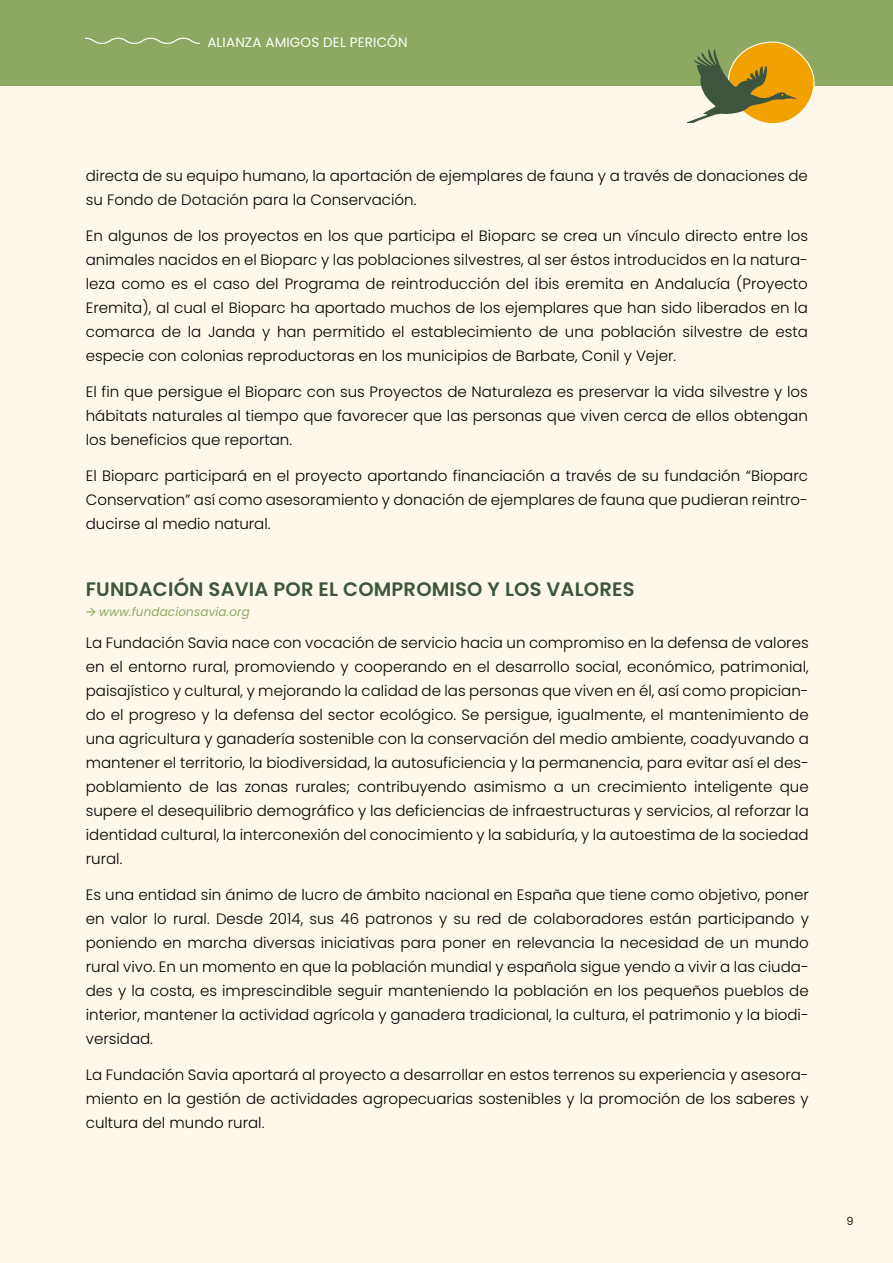
<style>
.page{position:relative;width:893px;height:1263px;background:#fdf8e9}
.page>*{position:absolute;margin:0;border:0;box-sizing:border-box;transform-origin:0 0}
.t1{font:600 19.5px "Poppins";letter-spacing:.01em;color:#3d553f}
.t2{font:300 15px/24px "Poppins";color:#010101;text-align:justify}
.t3{font:13.5px "Poppins";letter-spacing:.01em;color:#fff}
.t4{font:italic 12px "Poppins";letter-spacing:.01em;color:#8ea861}
.t5{font:11.25px "Poppins";color:#1d1d1b}
.s1{font-family:"Source Sans Pro";font-style:normal;font-size:16.5px}
</style>
<div class="page">
<div style="left:0;top:0;width:893px;height:85px;background:#8ea861"></div>
<svg style="left:687px;top:41px;width:133px;height:83px"></svg>
<svg style="left:85px;top:37px;width:116px;height:7px"></svg>
<p class="t3" style="left:207px;top:35px;width:202px">ALIANZA AMIGOS DEL PERICÓN</p>
<p class="t2" style="left:86px;top:164px;width:724px">directa de su equipo humano, la aportación de ejemplares de fauna y a través de donaciones de su Fondo de Dotación para la Conservación.</p>
<p class="t2" style="left:86px;top:224px;width:724px">En algunos de los proyectos en los que participa el Bioparc se crea un vínculo directo entre los animales nacidos en el Bioparc y las poblaciones silvestres, al ser éstos introducidos en la natura&shy;leza como es el caso del Programa de reintroducción del ibis eremita en Andalucía (Proyecto Eremita), al cual el Bioparc ha aportado muchos de los ejemplares que han sido liberados en la comarca de la Janda y han permitido el establecimiento de una población silvestre de esta especie con colonias reproductoras en los municipios de Barbate, Conil y Vejer.</p>
<p class="t2" style="left:86px;top:380px;width:724px">El fin que persigue el Bioparc con sus Proyectos de Naturaleza es preservar la vida silvestre y los hábitats naturales al tiempo que favorecer que las personas que viven cerca de ellos obtengan los beneficios que reportan.</p>
<p class="t2" style="left:86px;top:464px;width:724px">El Bioparc participará en el proyecto aportando financiación a través de su fundación “Bioparc Conservation” así como asesoramiento y donación de ejemplares de fauna que pudieran reintro&shy;ducirse al medio natural.</p>
<h1 class="t1" style="left:86px;top:578px;width:550px">FUNDACIÓN SAVIA POR EL COMPROMISO Y LOS VALORES</h1>
<p class="t4" style="left:86px;top:604px;width:166px"><span class="s1">→</span> www.fundacionsavia.org</p>
<p class="t2" style="left:86px;top:630px;width:725px">La Fundación Savia nace con vocación de servicio hacia un compromiso en la defensa de valores en el entorno rural, promoviendo y cooperando en el desarrollo social, económico, patrimonial, paisajístico y cultural, y mejorando la calidad de las personas que viven en él, así como propician&shy;do el progreso y la defensa del sector ecológico. Se persigue, igualmente, el mantenimiento de una agricultura y ganadería sostenible con la conservación del medio ambiente, coadyuvando a mantener el territorio, la biodiversidad, la autosuficiencia y la permanencia, para evitar así el des&shy;poblamiento de las zonas rurales; contribuyendo asimismo a un crecimiento inteligente que supere el desequilibrio demográfico y las deficiencias de infraestructuras y servicios, al reforzar la identidad cultural, la interconexión del conocimiento y la sabiduría, y la autoestima de la sociedad rural.</p>
<p class="t2" style="left:86px;top:882px;width:725px">Es una entidad sin ánimo de lucro de ámbito nacional en España que tiene como objetivo, poner en valor lo rural. Desde 2014, sus 46 patronos y su red de colaboradores están participando y poniendo en marcha diversas iniciativas para poner en relevancia la necesidad de un mundo rural vivo. En un momento en que la población mundial y española sigue yendo a vivir a las ciuda&shy;des y la costa, es imprescindible seguir manteniendo la población en los pequeños pueblos de interior, mantener la actividad agrícola y ganadera tradicional, la cultura, el patrimonio y la biodi&shy;versidad.</p>
<p class="t2" style="left:86px;top:1062px;width:724px">La Fundación Savia aportará al proyecto a desarrollar en estos terrenos su experiencia y asesora&shy;miento en la gestión de actividades agropecuarias sostenibles y la promoción de los saberes y cultura del mundo rural.</p>
<p class="t5" style="left:846px;top:1214px;width:9px">9</p>
</div>
